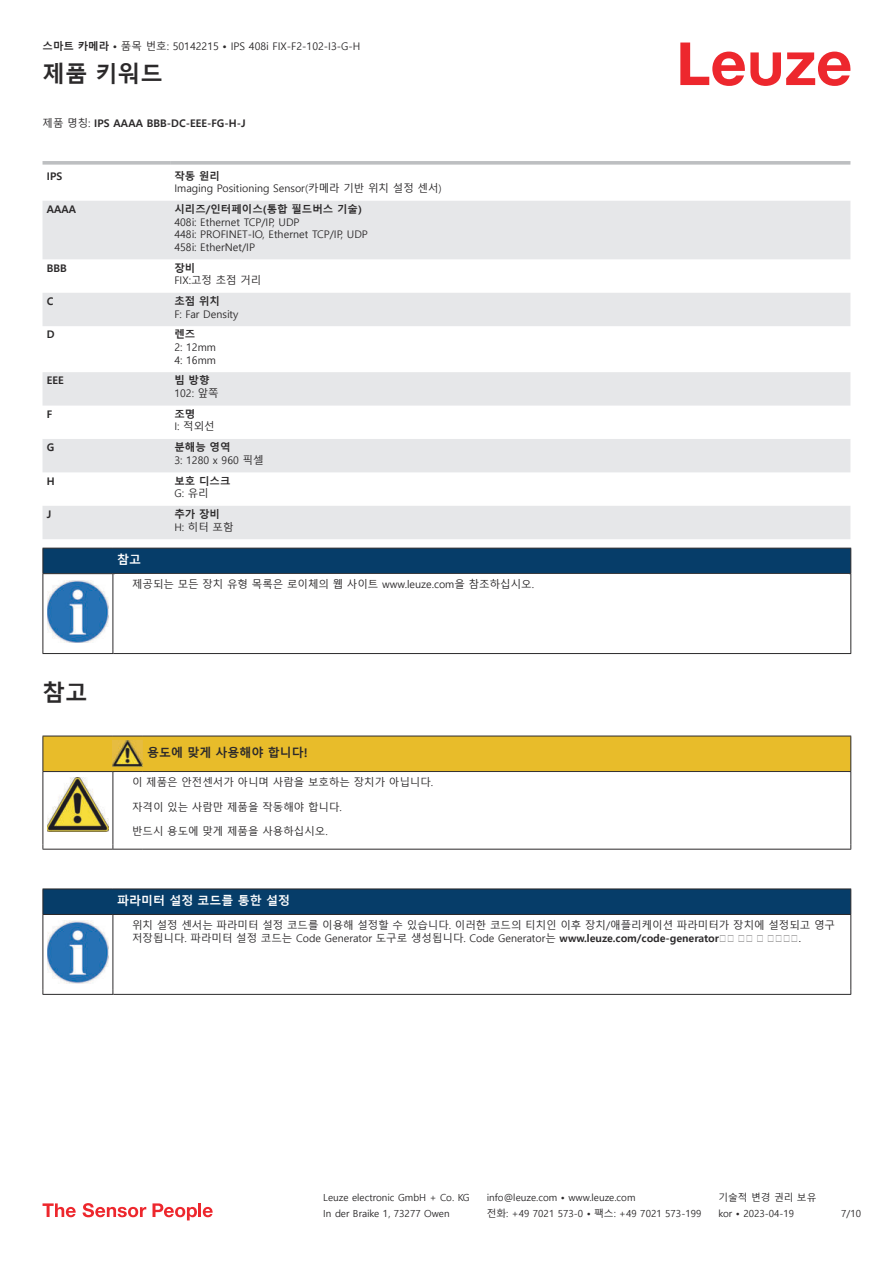
<style>
.page{position:relative;width:893px;height:1263px;background:#fff}
.page>*{position:absolute;margin:0;border:0;box-sizing:border-box;transform-origin:0 0}
.t1{font:700 22.5px "Malgun Gothic";color:#2b292a}
.t2{font:700 12px "Malgun Gothic";color:#fff}
.t3{font:700 12px "Malgun Gothic";color:#2b292a}
.t4{font:10.5px/12.6px "Malgun Gothic";color:#2b292a}
.t5{font:700 10.5px "Malgun Gothic";color:#2b292a}
.t6{font:9.75px "Malgun Gothic";color:#2b292a}
.s1{font-weight:700}
.s2{font-weight:400}
.s3{font-family:"Arial"}
</style>
<div class="page">
<svg style="left:680px;top:43px;width:170px;height:43px"></svg>
<svg style="left:43px;top:201px;width:807px;height:338px;fill:#e6e7e9"></svg>
<svg style="left:43px;top:161px;width:127px;height:4px"></svg>
<svg style="left:170px;top:161px;width:680px;height:4px;background:#c3c5c7"></svg>
<svg style="left:43px;top:1203px;width:33px;height:14px"></svg>
<svg style="left:83px;top:1203px;width:63px;height:14px"></svg>
<svg style="left:153px;top:1203px;width:44px;height:17px"></svg>
<hr style="left:198px;top:1203px;width:3px;height:14px;background:#ed272d">
<svg style="left:203px;top:1207px;width:10px;height:10px"></svg>
<div style="left:43px;top:548px;width:808px;height:26px;background:#063d69"></div>
<hr style="left:113px;top:573px;width:738px;height:1px;background:#2b292a">
<hr style="left:43px;top:574px;width:1px;height:75px;background:#2b292a">
<hr style="left:113px;top:574px;width:1px;height:75px;background:#2b292a">
<hr style="left:850px;top:574px;width:1px;height:75px;background:#2b292a">
<hr style="left:43px;top:653px;width:70px;height:1px;background:#2b292a">
<hr style="left:113px;top:653px;width:738px;height:1px;background:#2b292a">
<img style="left:47px;top:580px;width:61px;height:63px">
<div style="left:44px;top:737px;width:806px;height:34px;background:#e8bc2a"></div>
<svg style="left:44px;top:772px;width:806px;height:77px"></svg>
<hr style="left:43px;top:736px;width:70px;height:1px;background:#2b292a">
<hr style="left:43px;top:736px;width:1px;height:35px;background:#2b292a">
<hr style="left:43px;top:771px;width:70px;height:1px;background:#2b292a">
<hr style="left:113px;top:736px;width:30px;height:1px;background:#2b292a">
<hr style="left:113px;top:771px;width:30px;height:1px;background:#2b292a">
<hr style="left:143px;top:736px;width:708px;height:1px;background:#2b292a">
<hr style="left:850px;top:736px;width:1px;height:35px;background:#2b292a">
<hr style="left:143px;top:771px;width:708px;height:1px;background:#2b292a">
<hr style="left:43px;top:772px;width:1px;height:73px;background:#2b292a">
<hr style="left:113px;top:772px;width:1px;height:73px;background:#2b292a">
<hr style="left:850px;top:772px;width:1px;height:73px;background:#2b292a">
<hr style="left:43px;top:849px;width:70px;height:1px;background:#2b292a">
<hr style="left:113px;top:849px;width:30px;height:1px;background:#2b292a">
<hr style="left:143px;top:849px;width:708px;height:1px;background:#2b292a">
<img style="left:113px;top:740px;width:30px;height:26px">
<img style="left:47px;top:778px;width:61px;height:54px">
<svg style="left:115px;top:772px;width:734px;height:73px"></svg>
<svg style="left:44px;top:915px;width:806px;height:79px"></svg>
<hr style="left:43px;top:888px;width:70px;height:1px;background:#2b292a">
<hr style="left:43px;top:914px;width:70px;height:1px;background:#2b292a">
<hr style="left:113px;top:888px;width:738px;height:1px;background:#2b292a">
<div style="left:43px;top:889px;width:808px;height:25px;background:#063d69"></div>
<hr style="left:113px;top:914px;width:738px;height:1px;background:#2b292a">
<hr style="left:43px;top:915px;width:1px;height:75px;background:#2b292a">
<hr style="left:113px;top:915px;width:1px;height:75px;background:#2b292a">
<hr style="left:850px;top:915px;width:1px;height:75px;background:#2b292a">
<hr style="left:43px;top:994px;width:70px;height:1px;background:#2b292a">
<hr style="left:113px;top:994px;width:738px;height:1px;background:#2b292a">
<img style="left:47px;top:921px;width:61px;height:63px">
<div style="left:115px;top:915px;width:734px;height:37px;background:#fff"></div>
<p class="t4" style="left:43px;top:40px;width:319px"><span class="s1">스마트 카메라 •</span> 품목 번호: 50142215 <span class="s1">•</span> IPS 408i FIX-F2-102-I3-G-H</p>
<h1 class="t1" style="left:43px;top:61px;width:122px">제품 키워드</h1>
<p class="t5" style="left:43px;top:117px;width:205px"><span class="s2">제품 명칭:</span> IPS AAAA BBB-DC-EEE-FG-H-J</p>
<p class="t5" style="left:47px;top:170px;width:17px">IPS</p>
<p class="t5" style="left:174px;top:169px;width:47px">작동 원리</p>
<p class="t4" style="left:174px;top:182px;width:269px">Imaging Positioning Sensor(카메라 기반 위치 설정 센서)</p>
<p class="t5" style="left:47px;top:203px;width:31px">AAAA</p>
<p class="t5" style="left:174px;top:203px;width:189px">시리즈/인터페이스(통합 필드버스 기술)</p>
<p class="t4" style="left:174px;top:216px;width:195px">408i: Ethernet TCP/IP, UDP<br>448i: PROFINET-IO, Ethernet TCP/IP, UDP<br>458i: EtherNet/IP</p>
<p class="t5" style="left:47px;top:262px;width:22px">BBB</p>
<p class="t5" style="left:174px;top:262px;width:22px">장비</p>
<p class="t4" style="left:174px;top:274px;width:89px">FIX:고정 초점 거리</p>
<p class="t5" style="left:47px;top:295px;width:8px">C</p>
<p class="t5" style="left:174px;top:295px;width:47px">초점 위치</p>
<p class="t4" style="left:174px;top:308px;width:66px">F: Far Density</p>
<p class="t5" style="left:47px;top:329px;width:9px">D</p>
<p class="t5" style="left:174px;top:328px;width:22px">렌즈</p>
<p class="t4" style="left:174px;top:341px;width:43px">2: 12mm<br>4: 16mm</p>
<p class="t5" style="left:47px;top:375px;width:18px">EEE</p>
<p class="t5" style="left:174px;top:374px;width:37px">빔 방향</p>
<p class="t4" style="left:174px;top:387px;width:46px">102: 앞쪽</p>
<p class="t5" style="left:47px;top:408px;width:7px">F</p>
<p class="t5" style="left:174px;top:408px;width:22px">조명</p>
<p class="t4" style="left:174px;top:420px;width:42px">I: 적외선</p>
<p class="t5" style="left:47px;top:441px;width:9px">G</p>
<p class="t5" style="left:174px;top:441px;width:58px">분해능 영역</p>
<p class="t4" style="left:174px;top:454px;width:91px">3: 1280 x 960 픽셀</p>
<p class="t5" style="left:47px;top:475px;width:10px">H</p>
<p class="t5" style="left:174px;top:475px;width:58px">보호 디스크</p>
<p class="t4" style="left:174px;top:487px;width:36px">G: 유리</p>
<p class="t5" style="left:47px;top:508px;width:6px">J</p>
<p class="t5" style="left:174px;top:508px;width:47px">추가 장비</p>
<p class="t4" style="left:174px;top:521px;width:61px">H: 히터 포함</p>
<p class="t2" style="left:117px;top:552px;width:25px">참고</p>
<p class="t4" style="left:132px;top:578px;width:403px">제공되는 모든 장치 유형 목록은 로이체의 웹 사이트 www.leuze.com을 참조하십시오.</p>
<h1 class="t1" style="left:43px;top:679px;width:46px">참고</h1>
<p class="t3" style="left:147px;top:745px;width:162px">용도에 맞게 사용해야 합니다!</p>
<p class="t4" style="left:132px;top:776px;width:303px">이 제품은 안전센서가 아니며 사람을 보호하는 장치가 아닙니다.</p>
<p class="t4" style="left:132px;top:801px;width:211px">자격이 있는 사람만 제품을 작동해야 합니다.</p>
<p class="t4" style="left:132px;top:825px;width:197px">반드시 용도에 맞게 제품을 사용하십시오.</p>
<p class="t2" style="left:117px;top:893px;width:174px">파라미터 설정 코드를 통한 설정</p>
<p class="t4" style="left:132px;top:919px;width:704px">위치 설정 센서는 파라미터 설정 코드를 이용해 설정할 수 있습니다. 이러한 코드의 티치인 이후 장치/애플리케이션 파라미터가 장치에 설정되고 영구 저장됩니다. 파라미터 설정 코드는 Code Generator 도구로 생성됩니다. Code Generator는 <span class="s1">www.leuze.com/code-generator</span><span class="s3">฀฀ ฀฀ ฀ ฀฀฀฀.</span></p>
<p class="t6" style="left:323px;top:1192px;width:148px">Leuze electronic GmbH + Co. KG</p>
<p class="t6" style="left:487px;top:1192px;width:150px">info@leuze.com • www.leuze.com</p>
<p class="t6" style="left:718px;top:1192px;width:100px">기술적 변경 권리 보유</p>
<p class="t6" style="left:323px;top:1208px;width:128px">In der Braike 1, 73277 Owen</p>
<p class="t6" style="left:487px;top:1208px;width:216px">전화: +49 7021 573-0 • 팩스: +49 7021 573-199</p>
<p class="t6" style="left:718px;top:1208px;width:77px">kor • 2023-04-19</p>
<p class="t6" style="left:841px;top:1208px;width:21px">7/10</p>
</div>
